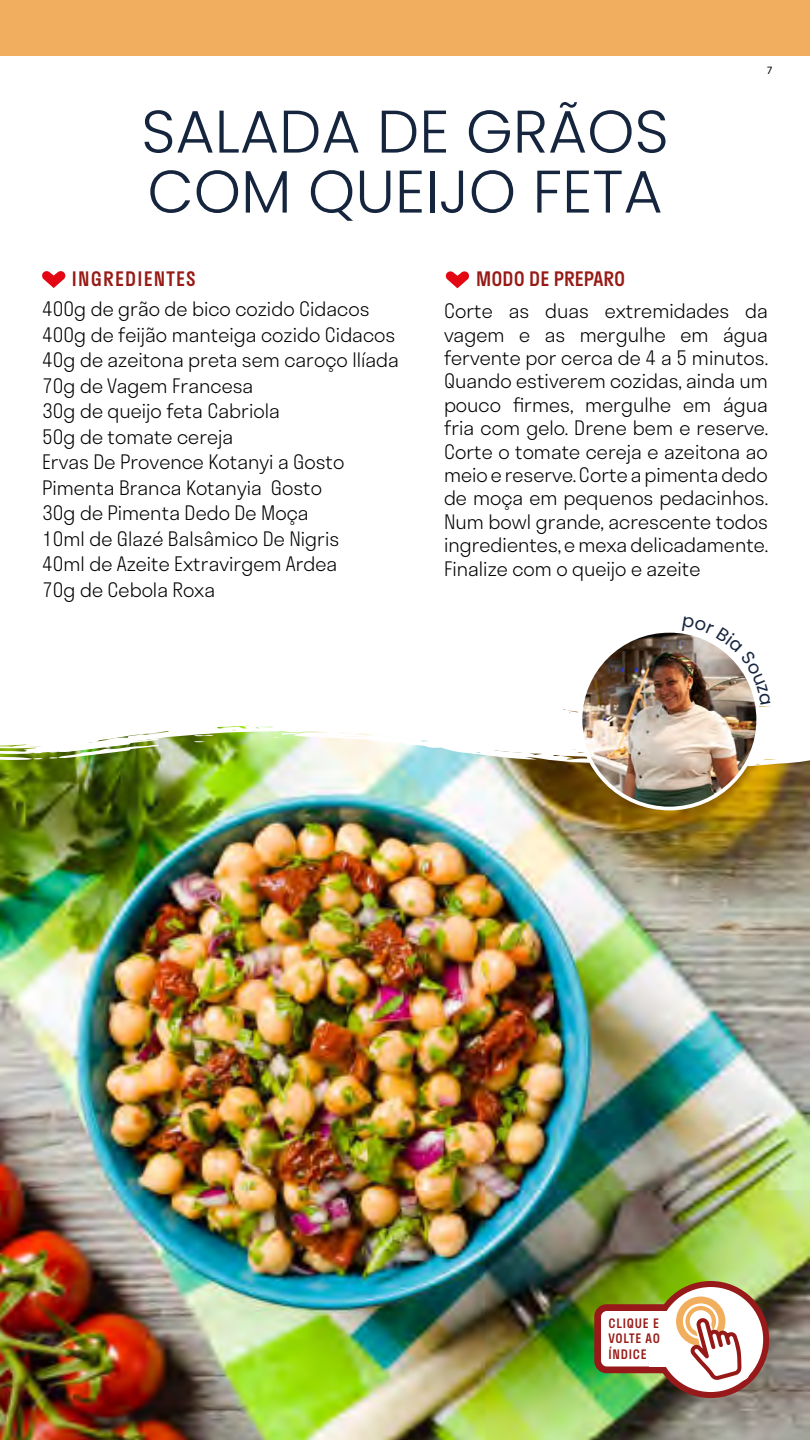
<style>
.page{position:relative;width:810px;height:1440px;background:#fff}
.page>*{position:absolute;margin:0;border:0;box-sizing:border-box;transform-origin:0 0}
.t1{font:300 60px/60px "Poppins";color:#16253e}
.t2{font:300 19.5px/25.5px "Stratos";color:#000}
.t3{font:500 19.5px "Stratos";color:#971a15}
.t4{font:500 19.5px "Stratos";letter-spacing:.06em;color:#971a15}
.t5{font:500 12.75px/15.3px "Stratos";letter-spacing:.06em;color:#971a15;text-align:justify}
.t6{font:11.25px "Myriad Pro";color:#000}
</style>
<div class="page">
<div style="left:0;top:0;width:810px;height:56px;background:#f1ae5e"></div>
<img style="left:0;top:767px;width:810px;height:673px">
<img style="left:0;top:706px;width:810px;height:61px">
<img style="left:580px;top:631px;width:178px;height:178px;border-radius:89px">
<div style="left:579px;top:629px;width:181px;height:181px;border:4px solid #fff;border-radius:50%"></div>
<svg style="left:445px;top:271px;width:24px;height:17px"></svg>
<svg style="left:42px;top:271px;width:24px;height:17px"></svg>
<div style="left:598px;top:1308px;width:84px;height:62px;background:#fff;border-radius:9px"></div>
<div style="left:594px;top:1304px;width:92px;height:69px;border:7px solid #971919;border-radius:9px"></div>
<div style="left:652px;top:1281px;width:117px;height:117px;background:#971919;border-radius:50%"></div>
<div style="left:658px;top:1287px;width:105px;height:105px;background:#fff;border-radius:50%"></div>
<div style="left:685px;top:1306px;width:31px;height:31px;border:4px solid #f1ae5d;border-radius:50%"></div>
<div style="left:676px;top:1297px;width:49px;height:49px;border:7px solid #f1ae5d;border-radius:50%"></div>
<svg style="left:690px;top:1317px;width:60px;height:68px"></svg>
<div style="left:650px;top:1311px;width:19px;height:55px;background:#fff"></div>
<img style="left:682px;top:630px;width:77px;height:75px">
<h1 class="t1" style="left:141px;top:102px;width:529px">SALADA DE GRÃOS<br>COM QUEIJO FETA</h1>
<p class="t6" style="left:767px;top:63px;width:7px">7</p>
<p class="t4" style="left:72px;top:263px;width:125px">INGREDIENTES</p>
<p class="t3" style="left:476px;top:263px;width:151px">MODO DE PREPARO</p>
<p class="t2" style="left:444px;top:299px;width:326px;line-height:23.4px;text-align:justify">Corte as duas extremidades da vagem e as mergulhe em água fervente por cerca de 4 a 5 minutos.<br>Quando estiverem cozidas, ainda um pouco firmes, mergulhe em água fria com gelo. Drene bem e reserve.<br>Corte o tomate cereja e azeitona ao meio e reserve. Corte a pimenta dedo de moça em pequenos pedacinhos.<br>Num bowl grande, acrescente todos ingredientes, e mexa delicadamente.<br>Finalize com o queijo e azeite</p>
<p class="t2" style="left:42px;top:296px;width:358px">400g de grão de bico cozido Cidacos<br>400g de feijão manteiga cozido Cidacos<br>40g de azeitona preta sem caroço Ilíada<br>70g de Vagem Francesa<br>30g de queijo feta Cabriola<br>50g de tomate cereja<br>Ervas De Provence Kotanyi a Gosto<br>Pimenta Branca Kotanyia Gosto<br>30g de Pimenta Dedo De Moça<br>10ml de Glazé Balsâmico De Nigris<br>40ml de Azeite Extravirgem Ardea<br>70g de Cebola Roxa</p>
<p class="t5" style="left:608px;top:1315px;width:53px">CLIQUE E VOLTE AO ÍNDICE</p>
</div>
